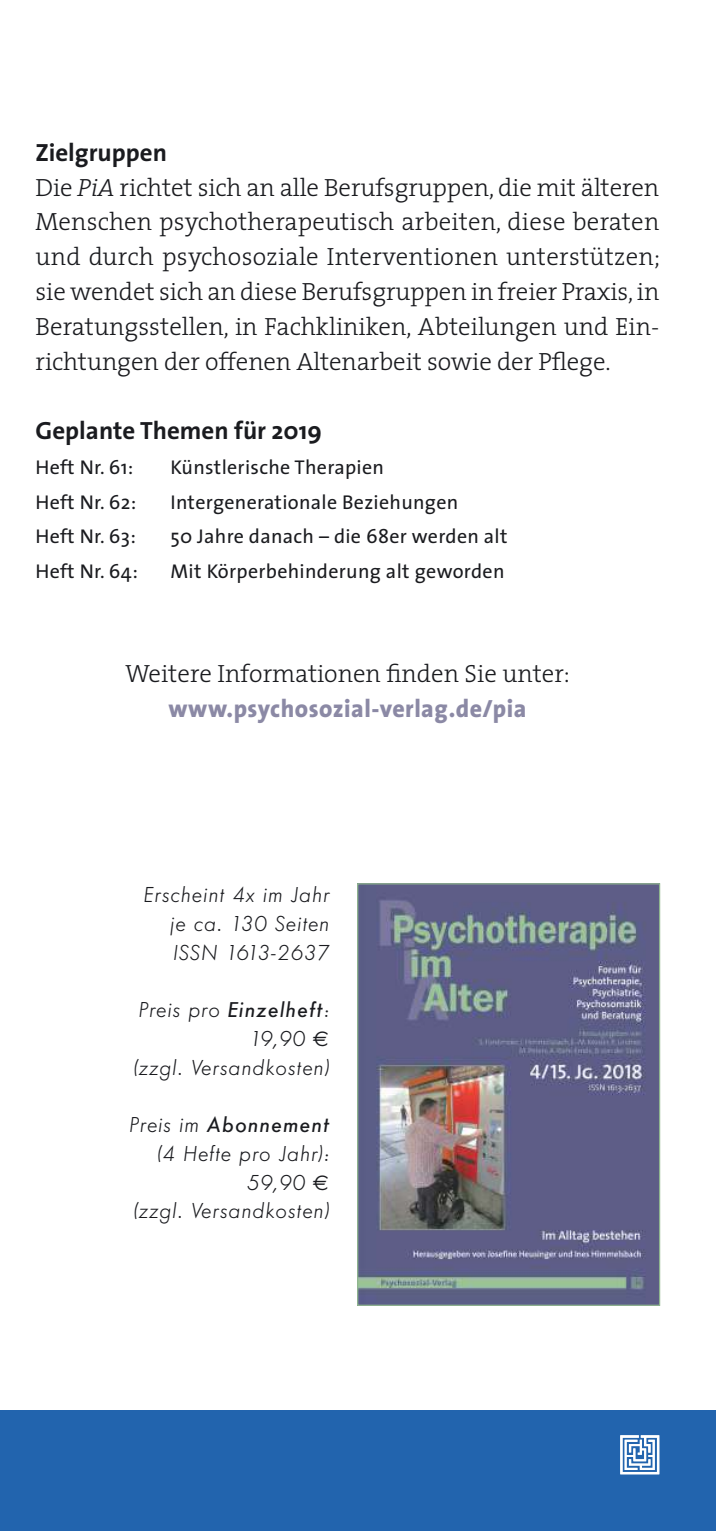
<style>
.page{position:relative;width:716px;height:1531px;background:#fff}
.page>*{position:absolute;margin:0;border:0;box-sizing:border-box;transform-origin:0 0}
.t1{font:300 25px/34.8px "The Serif";letter-spacing:-.005em;color:#1a1b1f;text-align:justify}
.t2{font:700 25px "The Sans";color:#1a1b1f}
.t3{font:800 25px "The Sans";letter-spacing:.02em;color:#8b89a5;scale:.96 1}
.t4{font:italic 300 21.25px/28.8px "Futura BQ";letter-spacing:.065em;color:#1a1b1f;text-align:right}
.t5{font:20px "The Sans";letter-spacing:.015em;color:#1a1b1f}
.s1{font-style:italic}
.s2{font-weight:500}
.s3{font-family:"Euro Sans";font-weight:400;font-style:normal}
</style>
<div class="page">
<div style="left:0;top:1410px;width:716px;height:121px;background:#2264ae"></div>
<svg style="left:620px;top:1435px;width:39px;height:39px"></svg>
<img style="left:359px;top:885px;width:299px;height:419px">
<div style="left:357px;top:883px;width:303px;height:423px;border:1px solid #90b68f"></div>
<p class="t2" style="left:35px;top:142px;width:133px">Zielgruppen</p>
<p class="t1" style="left:35px;top:172px;width:626px">Die <span class="s1">PiA</span> richtet sich an alle Berufsgruppen, die mit älteren Menschen psychotherapeutisch arbeiten, diese beraten und durch psychosoziale Interventionen unterstützen; sie wendet sich an diese Berufsgruppen in freier Praxis,in Beratungsstellen, in Fachkliniken, Abteilungen und Ein&shy;richtungen der offenen Altenarbeit sowie der Pflege.</p>
<p class="t2" style="left:36px;top:420px;width:288px">Geplante Themen für 2019</p>
<p class="t5" style="left:35px;top:459px;width:99px">Heft Nr. 61:</p>
<p class="t5" style="left:170px;top:459px;width:215px">Künstlerische Therapien</p>
<p class="t5" style="left:35px;top:494px;width:102px">Heft Nr. 62:</p>
<p class="t5" style="left:170px;top:494px;width:289px">Intergenerationale Beziehungen</p>
<p class="t5" style="left:35px;top:528px;width:102px">Heft Nr. 63:</p>
<p class="t5" style="left:170px;top:528px;width:338px">50 Jahre danach – die 68er werden alt</p>
<p class="t5" style="left:35px;top:563px;width:104px">Heft Nr. 64:</p>
<p class="t5" style="left:170px;top:563px;width:335px">Mit Körperbehinderung alt geworden</p>
<p class="t1" style="left:125px;top:659px;width:446px">Weitere Informationen finden Sie unter:</p>
<p class="t3" style="left:168px;top:698px;width:374px">www.psychosozial-verlag.de/pia</p>
<p class="t4" style="left:170px;top:882px;width:160px;text-align:justify;text-indent:-27px">Erscheint 4x im Jahr je ca. 130 Seiten ISSN 1613-2637</p>
<p class="t4" style="left:133px;top:997px;width:197px">Preis pro <span class="s2">Einzelheft</span>:<br>19,90 <span class="s3">€<br></span>(zzgl. Versandkosten)</p>
<p class="t4" style="left:129px;top:1112px;width:201px">Preis im <span class="s2">Abonnement </span>(4 Hefte pro Jahr):<br>59,90 <span class="s3">€<br></span>(zzgl. Versandkosten)</p>
</div>
